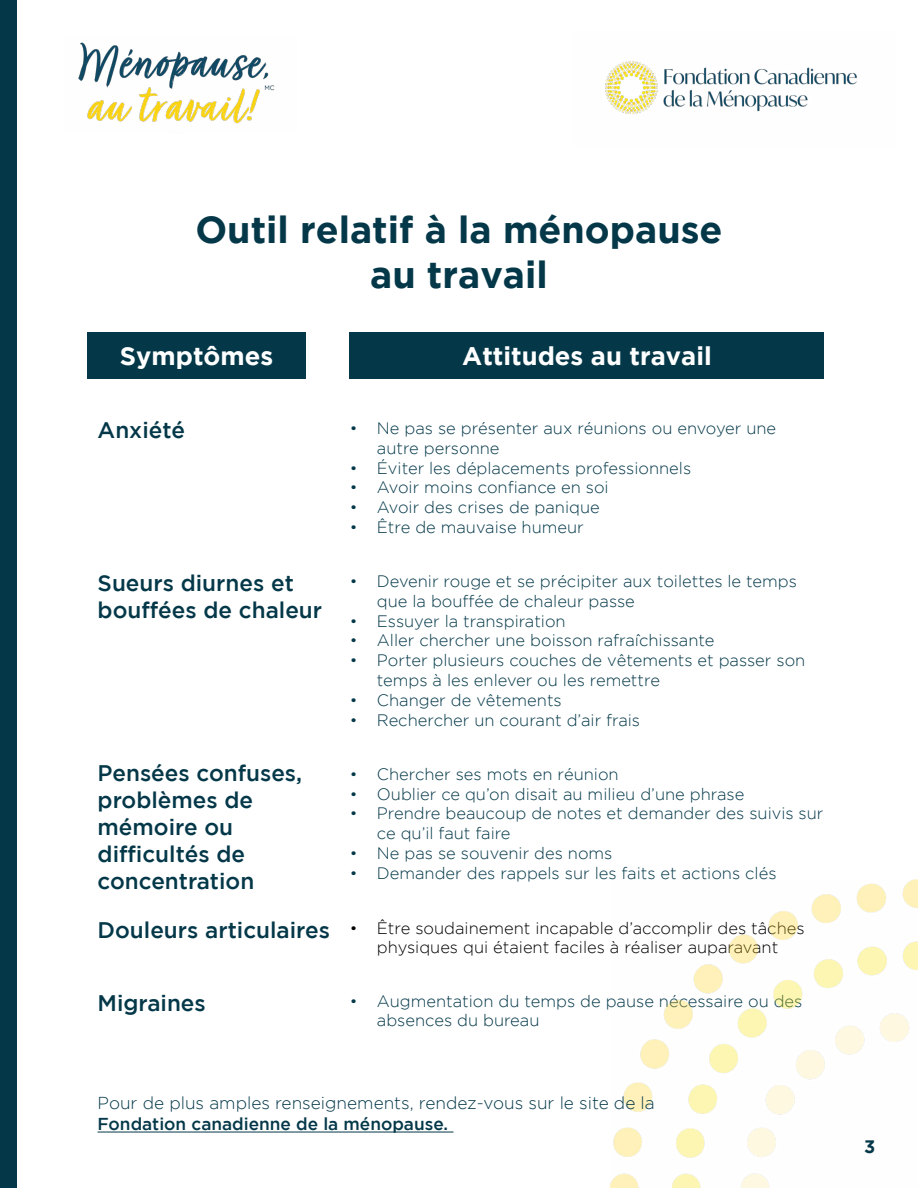
<style>
.page{position:relative;width:918px;height:1188px;background:#fff}
.page>*{position:absolute;margin:0;border:0;box-sizing:border-box;transform-origin:0 0}
.t1{font:700 37.5px/45px "Gotham";color:#043849;text-align:center}
.t2{font:700 25.5px "Gotham";color:#fff}
.t3{font:500 22.5px/27px "Gotham";color:#043849}
.t4{font:700 18px "Gotham";color:#043849}
.t5{font:300 17.25px "Gotham";color:#043849}
.t6{font:500 17.25px "Gotham";color:#043849}
.t7{font:300 16.5px/19.8px "Gotham";color:#043849}
.t8{font:300 16.5px/19.8px "Gotham";color:#000;text-align:center}
</style>
<div class="page">
<div style="left:0;top:0;width:16px;height:1188px;background:#043849"></div>
<div style="left:87px;top:332px;width:219px;height:47px;background:#043849"></div>
<div style="left:350px;top:332px;width:474px;height:47px;background:#043849"></div>
<img style="left:610px;top:880px;width:308px;height:308px">
<img style="left:78px;top:42px;width:197px;height:82px">
<img style="left:605px;top:61px;width:252px;height:53px">
<hr style="left:98px;top:1132px;width:355px;height:1px;background:#043849">
<h1 class="t1" style="left:195px;top:207px;width:529px">Outil relatif à la ménopause au travail</h1>
<h2 class="t2" style="left:120px;top:341px;width:155px">Symptômes</h2>
<h2 class="t2" style="left:462px;top:341px;width:251px">Attitudes au travail</h2>
<h3 class="t3" style="left:98px;top:416px;width:89px">Anxiété</h3>
<p class="t7" style="left:377px;top:418px;width:401px;text-indent:-27px">• Ne pas se présenter aux réunions ou envoyer une autre personne</p>
<p class="t7" style="left:350px;top:458px;width:343px">• Éviter les déplacements professionnels</p>
<p class="t7" style="left:350px;top:477px;width:260px">• Avoir moins confiance en soi</p>
<p class="t7" style="left:350px;top:497px;width:251px">• Avoir des crises de panique</p>
<p class="t7" style="left:350px;top:517px;width:236px">• Être de mauvaise humeur</p>
<h3 class="t3" style="left:98px;top:570px;width:226px">Sueurs diurnes et bouffées de chaleur</h3>
<h3 class="t3" style="left:98px;top:759px;width:206px">Pensées confuses, problèmes de mémoire ou difficultés de concentration</h3>
<h3 class="t3" style="left:98px;top:916px;width:234px">Douleurs articulaires</h3>
<p class="t7" style="left:377px;top:571px;width:422px;text-indent:-27px">• Devenir rouge et se précipiter aux toilettes le temps que la bouffée de chaleur passe</p>
<p class="t7" style="left:350px;top:611px;width:217px">• Essuyer la transpiration</p>
<p class="t7" style="left:350px;top:631px;width:366px">• Aller chercher une boisson rafraîchissante</p>
<p class="t7" style="left:377px;top:650px;width:430px;text-indent:-27px">• Porter plusieurs couches de vêtements et passer son temps à les enlever ou les remettre</p>
<p class="t7" style="left:350px;top:690px;width:213px">• Changer de vêtements</p>
<p class="t7" style="left:350px;top:710px;width:292px">• Rechercher un courant d’air frais</p>
<p class="t7" style="left:350px;top:764px;width:270px">• Chercher ses mots en réunion</p>
<p class="t7" style="left:350px;top:784px;width:396px">• Oublier ce qu’on disait au milieu d’une phrase</p>
<p class="t7" style="left:377px;top:804px;width:448px;text-indent:-27px">• Prendre beaucoup de notes et demander des suivis sur ce qu’il faut faire</p>
<p class="t7" style="left:350px;top:843px;width:264px">• Ne pas se souvenir des noms</p>
<p class="t7" style="left:350px;top:863px;width:428px">• Demander des rappels sur les faits et actions clés</p>
<p class="t8" style="left:350px;top:918px;width:456px">• Être soudainement incapable d’accomplir des tâches physiques qui étaient faciles à réaliser auparavant</p>
<h3 class="t3" style="left:98px;top:989px;width:110px">Migraines</h3>
<p class="t7" style="left:377px;top:991px;width:427px;text-indent:-27px">• Augmentation du temps de pause nécessaire ou des absences du bureau</p>
<p class="t5" style="left:98px;top:1094px;width:559px">Pour de plus amples renseignements, rendez-vous sur le site de la</p>
<p class="t6" style="left:98px;top:1114px;width:352px">Fondation canadienne de la ménopause.</p>
<p class="t4" style="left:864px;top:1136px;width:13px">3</p>
</div>
